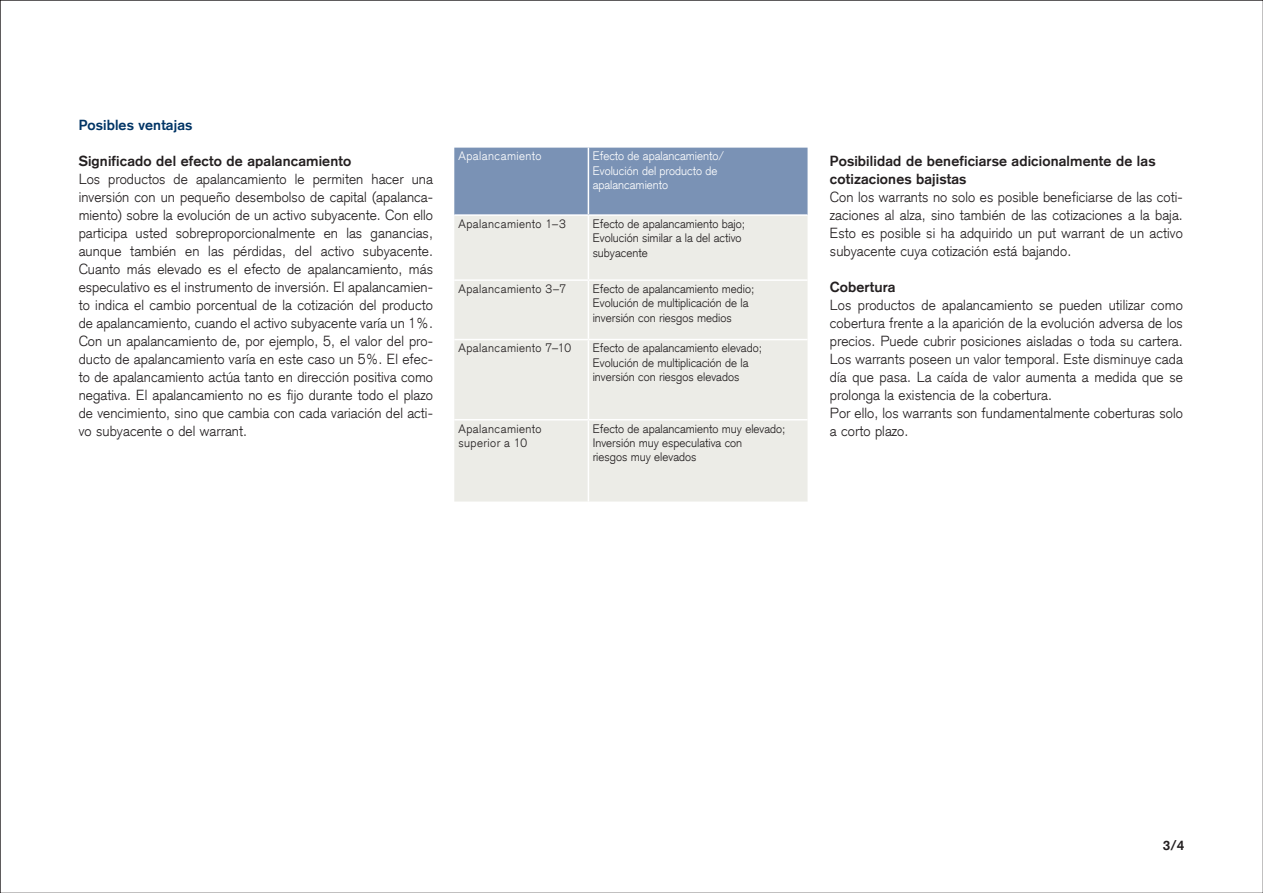
<style>
.page{position:relative;width:1263px;height:893px;background:#fff}
.page>*{position:absolute;margin:0;border:0;box-sizing:border-box;transform-origin:0 0}
._9a1__Body_Copy__Lig{font:300 14.25px/18px "Credit Suisse Type";letter-spacing:.005em;color:#231f20;text-align:justify}
._6______Subheading_1{font:700 14.25px/18px "Credit Suisse Type";letter-spacing:.01em;color:#231f20}
._8______Subheading_3{font:700 14.25px "Credit Suisse Type";letter-spacing:.01em;color:#003465}
._19b__Heading_Page_N{font:700 13.5px "Credit Suisse Type";color:#231f20}
.t1{font:300 12px/14.4px "Credit Suisse Type";color:#231f20}
.t2{font:300 12px/14.4px "Credit Suisse Type";color:#fff}
.t3{font:300 12px/14.4px "Credit Suisse Type";letter-spacing:.035em;color:#231f20}
.t4{font:300 12px "Credit Suisse Type";letter-spacing:.04em;color:#231f20}
.t5{font:300 12px "Credit Suisse Type";letter-spacing:.04em;color:#fff}
</style>
<div class="page">
<div style="left:454px;top:148px;width:353px;height:66px;background:#7a92b5"></div>
<div style="left:454px;top:216px;width:353px;height:286px;background:#ecece7"></div>
<hr style="left:454px;top:279px;width:134px;height:2px;background:#fff">
<hr style="left:454px;top:339px;width:134px;height:1px;background:#fff">
<hr style="left:454px;top:419px;width:134px;height:1px;background:#fff">
<hr style="left:588px;top:279px;width:219px;height:2px;background:#fff">
<hr style="left:588px;top:339px;width:219px;height:1px;background:#fff">
<hr style="left:588px;top:419px;width:219px;height:1px;background:#fff">
<hr style="left:588px;top:148px;width:1px;height:66px;background:#fff">
<hr style="left:588px;top:216px;width:1px;height:63px;background:#fff">
<hr style="left:588px;top:281px;width:1px;height:58px;background:#fff">
<hr style="left:588px;top:340px;width:1px;height:79px;background:#fff">
<hr style="left:588px;top:420px;width:1px;height:82px;background:#fff">
<p class="_8______Subheading_3" style="left:79px;top:116px;width:115px">Posibles ventajas</p>
<p class="_6______Subheading_1" style="left:79px;top:152px;width:274px">Significado del efecto de apalancamiento</p>
<p class="_9a1__Body_Copy__Lig" style="left:79px;top:170px;width:356px">Los productos de apalancamiento le permiten hacer una inversión con un pequeño desembolso de capital (apalanca&shy;miento) sobre la evolución de un activo subyacente. Con ello participa usted sobreproporcionalmente en las ganancias, aunque también en las pérdidas, del activo subyacente.<br>Cuanto más elevado es el efecto de apalancamiento, más especulativo es el instrumento de inversión. El apalancamien&shy;to indica el cambio porcentual de la cotización del producto de apalancamiento, cuando el activo subyacente varía un 1%.<br>Con un apalancamiento de, por ejemplo, 5, el valor del pro&shy;ducto de apalancamiento varía en este caso un 5%. El efec&shy;to de apalancamiento actúa tanto en dirección positiva como negativa. El apalancamiento no es fijo durante todo el plazo de vencimiento, sino que cambia con cada variación del acti&shy;vo subyacente o del warrant.</p>
<p class="t5" style="left:459px;top:149px;width:85px">Apalancamiento</p>
<p class="t2" style="left:593px;top:149px;width:133px">Efecto de apalancamiento/<br>Evolución del producto de apalancamiento</p>
<p class="t4" style="left:459px;top:217px;width:109px">Apalancamiento 1–3</p>
<p class="t1" style="left:593px;top:217px;width:154px">Efecto de apalancamiento bajo;<br>Evolución similar a la del activo subyacente</p>
<p class="t4" style="left:459px;top:282px;width:109px">Apalancamiento 3–7</p>
<p class="t1" style="left:593px;top:282px;width:163px">Efecto de apalancamiento medio;<br>Evolución de multiplicación de la inversión con riesgos medios</p>
<p class="t3" style="left:459px;top:341px;width:114px">Apalancamiento 7–10</p>
<p class="t1" style="left:593px;top:341px;width:171px">Efecto de apalancamiento elevado;<br>Evolución de multiplicación de la inversión con riesgos elevados</p>
<p class="t3" style="left:459px;top:421px;width:85px">Apalancamiento superior a 10</p>
<p class="t1" style="left:593px;top:421px;width:194px">Efecto de apalancamiento muy elevado;<br>Inversión muy especulativa con<br>riesgos muy elevados</p>
<p class="_6______Subheading_1" style="left:830px;top:152px;width:327px">Posibilidad de beneficiarse adicionalmente de las cotizaciones bajistas</p>
<p class="_9a1__Body_Copy__Lig" style="left:830px;top:188px;width:354px">Con los warrants no solo es posible beneficiarse de las coti&shy;zaciones al alza, sino también de las cotizaciones a la baja.<br>Esto es posible si ha adquirido un put warrant de un activo subyacente cuya cotización está bajando.</p>
<p class="_6______Subheading_1" style="left:830px;top:278px;width:67px">Cobertura</p>
<p class="_9a1__Body_Copy__Lig" style="left:830px;top:296px;width:354px">Los productos de apalancamiento se pueden utilizar como cobertura frente a la aparición de la evolución adversa de los precios. Puede cubrir posiciones aisladas o toda su cartera.<br>Los warrants poseen un valor temporal. Este disminuye cada día que pasa. La caída de valor aumenta a medida que se prolonga la existencia de la cobertura.</p>
<p class="_9a1__Body_Copy__Lig" style="left:830px;top:404px;width:354px">Por ello, los warrants son fundamentalmente coberturas solo a corto plazo.</p>
<p class="_19b__Heading_Page_N" style="left:1163px;top:837px;width:23px">3/4</p>
</div>
